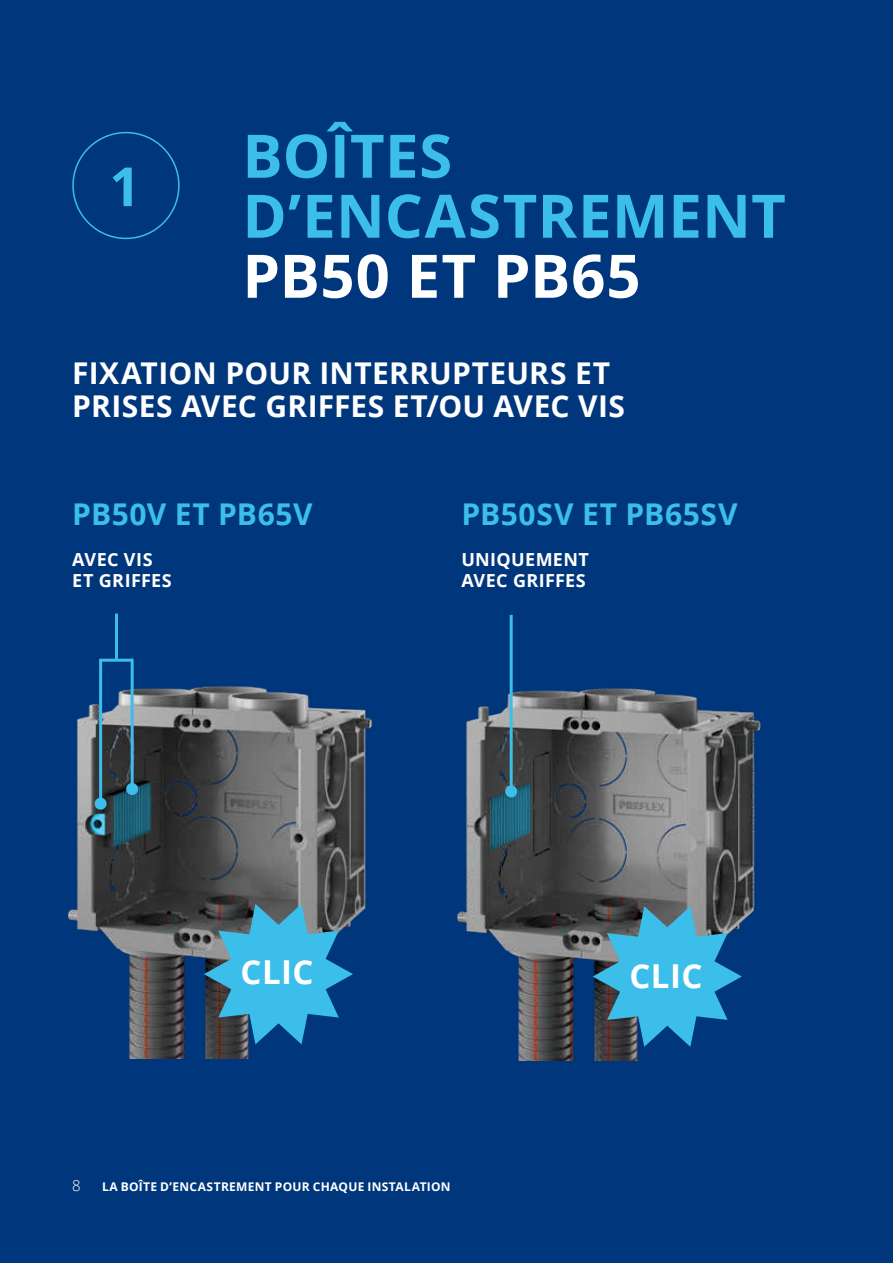
<style>
.page{position:relative;width:893px;height:1263px;background:#00377c}
.page>*{position:absolute;margin:0;border:0;box-sizing:border-box;transform-origin:0 0}
.t1{font:700 60px/60px "Open Sans";letter-spacing:.005em;color:#3bbeea}
.t2{font:700 60px "Open Sans";letter-spacing:.015em;color:#fff}
.t3{font:700 54px "Open Sans";color:#3bbeea}
.t4{font:700 33px "Open Sans";letter-spacing:.015em;color:#fff}
.t5{font:700 30px/33px "Open Sans";letter-spacing:.01em;color:#fff}
.t6{font:700 30px "Open Sans";letter-spacing:.02em;color:#3bbeea}
.t7{font:700 18px/21.6px "Open Sans";letter-spacing:.02em;color:#fff}
.t8{font:300 15px "Open Sans";color:#fff}
.t9{font:700 12px "Open Sans";letter-spacing:.025em;color:#fff}
</style>
<div class="page">
<img style="left:67px;top:686px;width:306px;height:372px">
<svg style="left:204px;top:904px;width:149px;height:140px"></svg>
<img style="left:457px;top:615px;width:304px;height:445px">
<svg style="left:593px;top:906px;width:149px;height:141px"></svg>
<svg style="left:490px;top:783px;width:41px;height:68px;background:#275c6e"></svg>
<hr style="left:510px;top:615px;width:3px;height:176px;background:#3bbeea">
<div style="left:505px;top:785px;width:12px;height:12px;background:#3bbeea;border-radius:50%"></div>
<svg style="left:89px;top:658px;width:62px;height:189px"></svg>
<div style="left:72px;top:132px;width:108px;height:107px;border:2px solid #3bbeea;border-radius:50%"></div>
<hr style="left:115px;top:614px;width:3px;height:47px;background:#3bbeea">
<h2 class="t3" style="left:109px;top:148px;width:32px">1</h2>
<h1 class="t1" style="left:242px;top:124px;width:545px">BOÎTES<br>D’ENCASTREMENT</h1>
<h1 class="t2" style="left:242px;top:234px;width:400px">PB50 ET PB65</h1>
<p class="t5" style="left:72px;top:356px;width:554px">FIXATION POUR INTERRUPTEURS ET<br>PRISES AVEC GRIFFES ET/OU AVEC VIS</p>
<p class="t6" style="left:72px;top:493px;width:242px">PB50V ET PB65V</p>
<p class="t7" style="left:72px;top:548px;width:101px">AVEC VIS<br>ET GRIFFES</p>
<p class="t7" style="left:461px;top:548px;width:129px">UNIQUEMENT<br>AVEC GRIFFES</p>
<p class="t6" style="left:461px;top:493px;width:278px">PB50SV ET PB65SV</p>
<p class="t4" style="left:241px;top:948px;width:75px">CLIC</p>
<p class="t8" style="left:72px;top:1175px;width:10px">8</p>
<p class="t9" style="left:102px;top:1178px;width:350px">LA BOÎTE D’ENCASTREMENT POUR CHAQUE INSTALATION</p>
<p class="t4" style="left:629px;top:953px;width:75px">CLIC</p>
</div>
